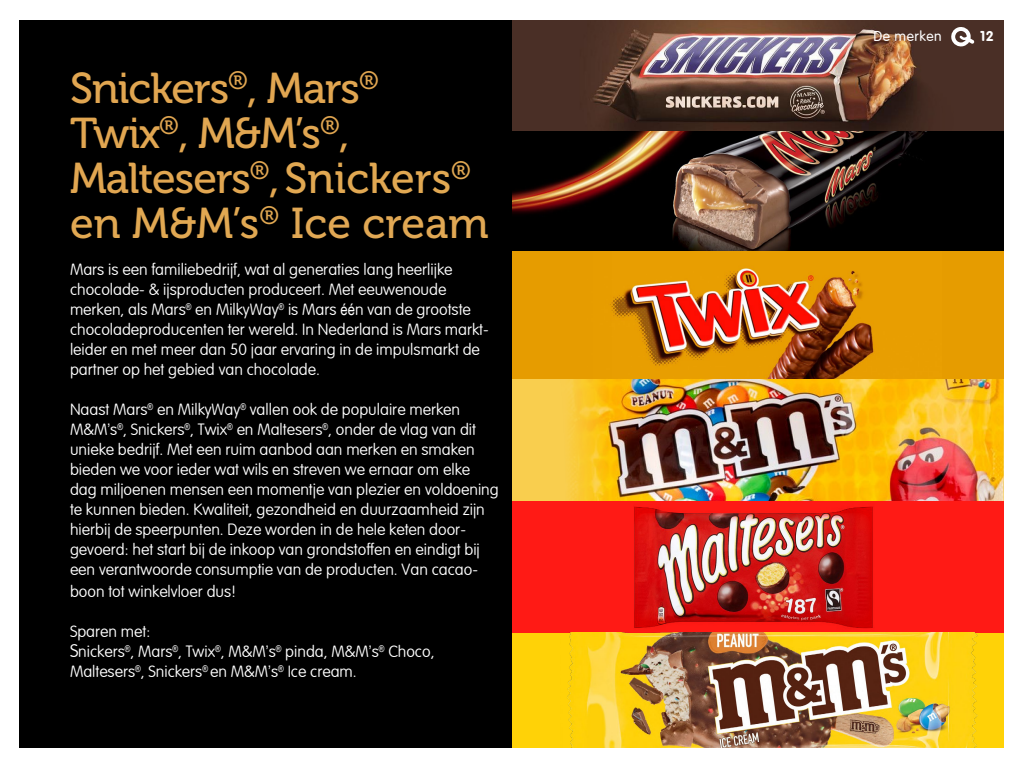
<style>
.page{position:relative;width:1024px;height:768px;background:#fff}
.page>*{position:absolute;margin:0;border:0;box-sizing:border-box;transform-origin:0 0}
.t1{font:43px/45px "Museo 500";letter-spacing:-.025em;color:#e1a651}
.t2{font:100 16px/20px "VAG Rounded";color:#fff}
.t3{font:300 14px "VAG Rounded";letter-spacing:.035em;color:#fff}
.t4{font:14px "VAG Rounded Bold";color:#fff}
.s1{color:#e1a852}
.s2{color:#e1a854}
.s3{font-family:"Arial Narrow";font-weight:400}
.s4{font-size:18px}
</style>
<div class="page">
<div style="left:512px;top:633px;width:492px;height:115px;background:#ffd207"></div>
<div style="left:512px;top:20px;width:492px;height:112px;background:#4a2f26"></div>
<img style="left:566px;top:20px;width:388px;height:112px">
<div style="left:19px;top:20px;width:493px;height:728px;background:#000"></div>
<div style="left:512px;top:501px;width:492px;height:132px;background:#ff1a15"></div>
<img style="left:512px;top:132px;width:492px;height:119px">
<div style="left:512px;top:251px;width:492px;height:128px;background:#e69c00"></div>
<img style="left:610px;top:268px;width:264px;height:111px">
<div style="left:512px;top:379px;width:492px;height:122px;background:#f9ce4e"></div>
<img style="left:570px;top:379px;width:434px;height:122px">
<svg style="left:950px;top:26px;width:24px;height:22px"></svg>
<img style="left:634px;top:506px;width:245px;height:127px">
<img style="left:567px;top:633px;width:411px;height:115px">
<h1 class="t1" style="left:70px;top:67px;width:420px">Snickers<sup>®</sup>, Mars<sup>®<br></sup>Twix<sup>®</sup>, M&amp;M’s<sup>®</sup>,<br>Maltesers<sup>®</sup>,<span class="s1">Snickers</span><sup>® </sup><span class="s1">en M&amp;M’s</span><sup>®</sup> <span class="s2">Ice cream</span></h1>
<p class="t2" style="left:70px;top:260px;width:420px">Mars is een familiebedrijf, wat al generaties lang heerlijke chocolade- &amp; ijsproducten produceert. Met eeuwenoude merken, als Mars<sup>®</sup> en MilkyWay<sup>®</sup> is Mars <span class="s3">éé</span>n van de grootste chocoladeproducenten ter wereld. In Nederland is Mars markt&shy;leider en met meer dan 50 jaar ervaring in de impulsmarkt de partner op het gebied van chocolade.</p>
<p class="t2" style="left:70px;top:400px;width:430px">Naast Mars<sup>®</sup> en MilkyWay<sup>®</sup> vallen ook de populaire merken M&amp;M<span class="s3">’</span>s<sup>®</sup>, Snickers<sup>®</sup>, Twix<sup>®</sup> en Maltesers<sup>®</sup>, onder de vlag van dit unieke bedrijf. Met een ruim aanbod aan merken en smaken bieden we voor ieder wat wils en streven we ernaar om elke dag miljoenen mensen een momentje van plezier en voldoening te kunnen bieden. Kwaliteit, gezondheid en duurzaamheid zijn hierbij de speerpunten. Deze worden in de hele keten door&shy;gevoerd: het start bij de inkoop van grondstoffen en eindigt bij een verantwoorde consumptie van de producten. Van cacao-</p>
<p class="t2" style="left:70px;top:582px;width:167px">boon tot winkelvloer dus!</p>
<p class="t2" style="left:70px;top:622px;width:366px">Sparen met:<br><span class="s4">S</span>nickers<sup>®</sup>, Mars<sup>®</sup>, Twix<sup>®</sup>, M&amp;M<span class="s3">’</span>s<sup>®</sup> pinda, M&amp;M<span class="s3">’</span>s<sup>®</sup> Choco,<br>Maltesers<sup>®</sup>, Snickers<sup>®</sup> en M&amp;M<span class="s3">’</span>s<sup>®</sup> Ice cream.</p>
<p class="t3" style="left:874px;top:28px;width:70px">De merken</p>
<p class="t4" style="left:980px;top:28px;width:15px">12</p>
</div>
